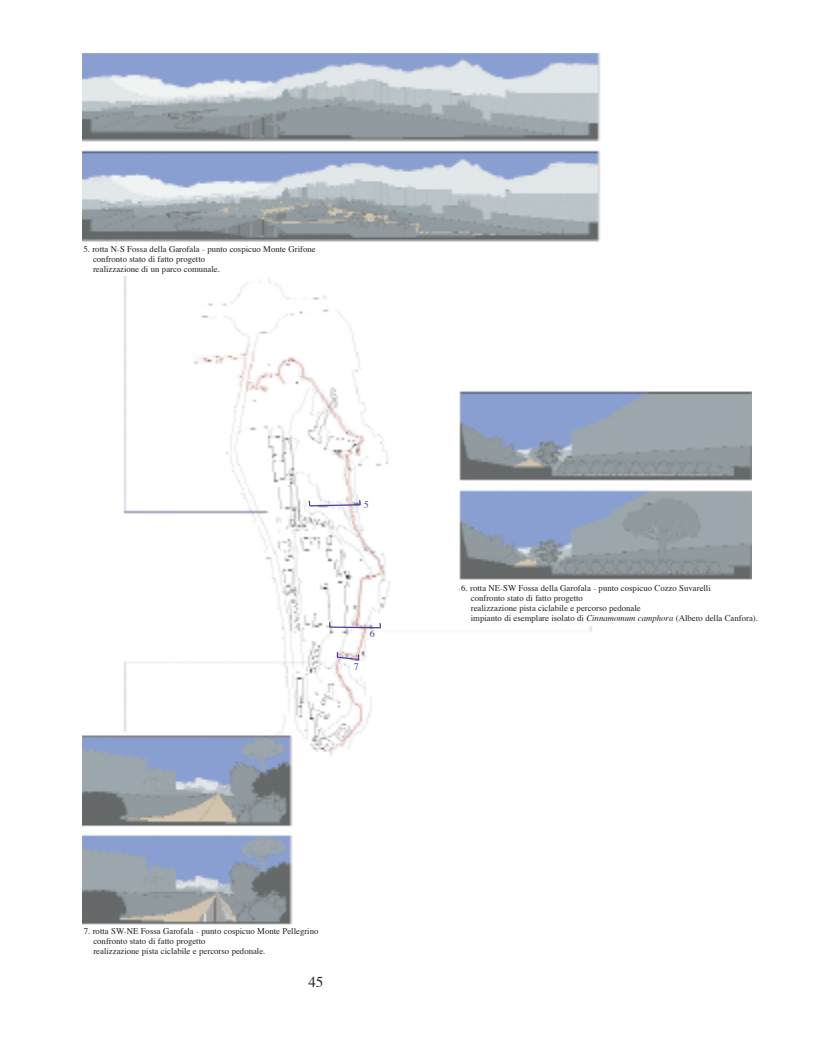
<style>
.page{position:relative;width:815px;height:1046px;background:#fff}
.page>*{position:absolute;margin:0;border:0;box-sizing:border-box;transform-origin:0 0}
.t1{font:15px "Times";color:#231f20}
.t2{font:10px "Times";color:#4d3c98}
.t3{font:8.75px/10px "Times";color:#231f20}
.s1{font-style:italic}
</style>
<div class="page">
<img style="left:82px;top:53px;width:669px;height:872px">
<div style="left:82px;top:245px;width:240px;height:31px;background:#fff"></div>
<div style="left:460px;top:583px;width:302px;height:42px;background:#fff"></div>
<div style="left:369px;top:629px;width:10px;height:14px;background:#fff"></div>
<div style="left:363px;top:500px;width:10px;height:14px;background:#fff"></div>
<div style="left:353px;top:661px;width:10px;height:14px;background:#fff"></div>
<svg style="left:308px;top:498px;width:54px;height:9px"></svg>
<svg style="left:329px;top:622px;width:52px;height:7px"></svg>
<svg style="left:336px;top:652px;width:25px;height:8px"></svg>
<p class="t3" style="left:93px;top:245px;width:224px;text-indent:-10px">5. rotta n-s Fossa della garofala - punto cospicuo monte grifone confronto stato di fatto progetto<br>realizzazione di un parco comunale.</p>
<p class="t2" style="left:364px;top:500px;width:6px">5</p>
<p class="t2" style="left:354px;top:662px;width:6px">7</p>
<p class="t2" style="left:370px;top:629px;width:6px">6</p>
<p class="t3" style="left:471px;top:583px;width:289px;text-indent:-10px">6. rotta ne-sW Fossa della garofala - punto cospicuo cozzo suvarelli<br>confronto stato di fatto progetto<br>realizzazione pista ciclabile e percorso pedonale<br>impianto di esemplare isolato di <span class="s1">Cinnamomum camphora</span> (albero della canfora).</p>
<p class="t3" style="left:93px;top:926px;width:227px;text-indent:-10px">7. rotta sW-ne Fossa garofala - punto cospicuo monte pellegrino confronto stato di fatto progetto<br>realizzazione pista ciclabile e percorso pedonale.</p>
<h1 class="t1" style="left:308px;top:975px;width:16px">45</h1>
</div>
